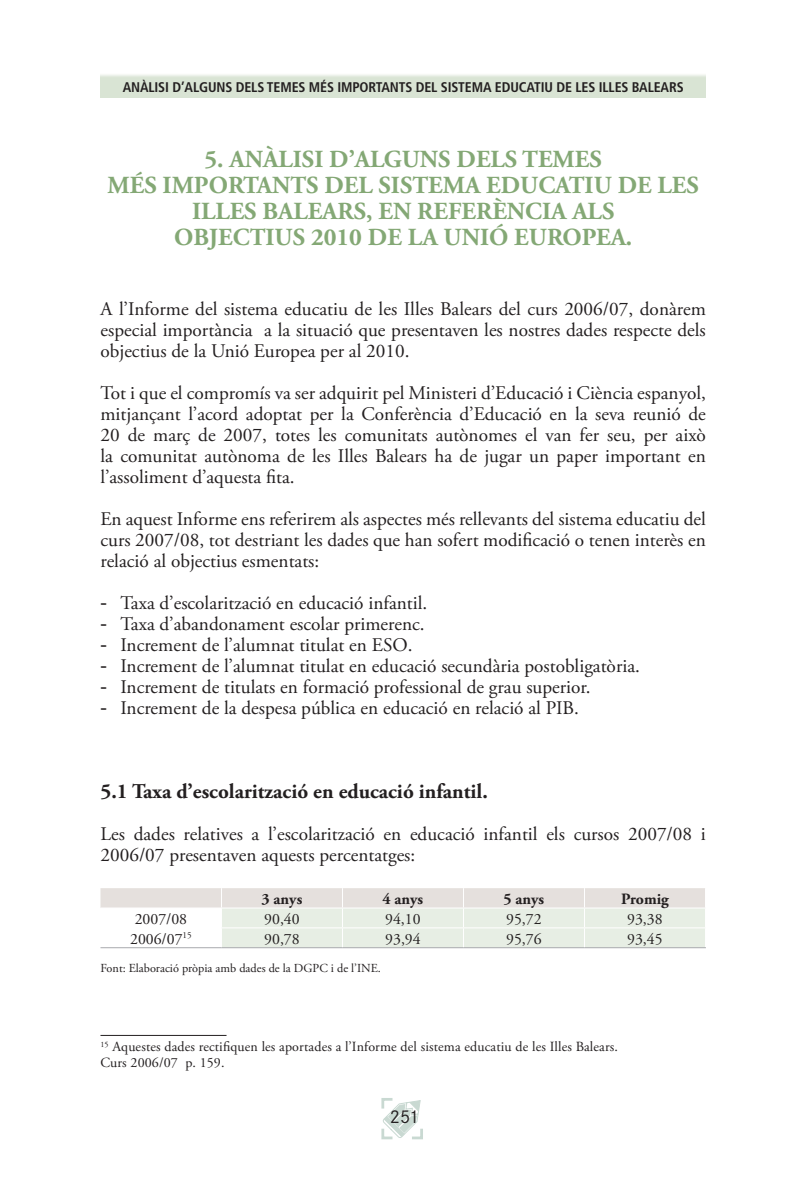
<style>
.page{position:relative;width:794px;height:1191px;background:#fff}
.page>*{position:absolute;margin:0;border:0;box-sizing:border-box;transform-origin:0 0}
.t1{font:700 24.5px/26.2px "Adobe Garamond Pro";color:#84a875;text-align:center}
.t2{font:700 21px "Adobe Garamond Pro";color:#231f20}
.t3{font:19.25px/21px "Adobe Garamond Pro";color:#231f20;text-align:justify}
.t4{font:19.25px "Corporate S";color:#231f20}
.t5{font:15.75px "Adobe Garamond Pro";color:#231f20}
.t6{font:700 15.75px "Adobe Garamond Pro";color:#231f20}
.t7{font:700 condensed 14px "Frutiger LT Std";letter-spacing:-.01em;color:#231f20}
.t8{font:14px/15.8px "Adobe Garamond Pro";letter-spacing:.01em;color:#231f20}
.t9{font:12.25px "Adobe Garamond Pro";color:#231f20}
.s1{font-family:"Arial"}
</style>
<div class="page">
<svg style="left:381px;top:1098px;width:42px;height:42px"></svg>
<div style="left:100px;top:73px;width:606px;height:25px;background:#d9e4d4"></div>
<svg style="left:100px;top:888px;width:605px;height:59px"></svg>
<hr style="left:221px;top:907px;width:121px;height:1px;background:#fff">
<hr style="left:342px;top:907px;width:121px;height:1px;background:#fff">
<hr style="left:463px;top:907px;width:121px;height:1px;background:#fff">
<hr style="left:584px;top:907px;width:122px;height:1px;background:#fff">
<hr style="left:221px;top:927px;width:121px;height:1px;background:#fff">
<hr style="left:342px;top:927px;width:121px;height:1px;background:#fff">
<hr style="left:463px;top:927px;width:121px;height:1px;background:#fff">
<hr style="left:584px;top:927px;width:122px;height:1px;background:#fff">
<hr style="left:100px;top:907px;width:121px;height:1px;background:#fff">
<hr style="left:100px;top:927px;width:121px;height:1px;background:#fff">
<hr style="left:100px;top:947px;width:121px;height:1px;background:#a8a9ad">
<hr style="left:221px;top:947px;width:121px;height:1px;background:#a8a9ad">
<hr style="left:342px;top:947px;width:121px;height:1px;background:#a8a9ad">
<hr style="left:463px;top:947px;width:121px;height:1px;background:#a8a9ad">
<hr style="left:584px;top:947px;width:122px;height:1px;background:#a8a9ad">
<hr style="left:100px;top:1035px;width:126px;height:1px;background:#231f20">
<p class="t7" style="left:123px;top:79px;width:562px">ANÀLISI D’ALGUNS DELS TEMES MÉS IMPORTANTS DEL SISTEMA EDUCATIU DE LES ILLES BALEARS</p>
<p class="t7" style="left:224px;top:79px;width:360px">PANORÀMICA DEL SISTEMA EDUCATIU DE LES ILLES BALEARS</p>
<p class="t1" style="left:108px;top:146px;width:593px">5. ANÀLISI D’ALGUNS DELS TEMES<br>MÉS IMPORTANTS DEL SISTEMA EDUCATIU DE LES ILLES BALEARS, EN REFERÈNCIA ALS<br>OBJECTIUS 2010 DE LA UNIÓ EUROPEA.</p>
<p class="t3" style="left:100px;top:299px;width:607px">A l’Informe del sistema educatiu de les Illes Balears del curs 2006/07, donàrem especial importància a la situació que presentaven les nostres dades respecte dels objectius de la Unió Europea per al 2010.</p>
<p class="t3" style="left:100px;top:383px;width:607px">Tot i que el compromís va ser adquirit pel Ministeri d’Educació i Ciència espanyol, mitjançant l’acord adoptat per la Conferència d’Educació en la seva reunió de 20 de març de 2007, totes les comunitats autònomes el van fer seu, per això la comunitat autònoma de les Illes Balears ha de jugar un paper important en l’assoliment d’aquesta fita.</p>
<p class="t3" style="left:100px;top:509px;width:607px">En aquest Informe ens referirem als aspectes més rellevants del sistema educatiu del curs 2007/08, tot destriant les dades que han sofert modificació o tenen interès en relació al objectius esmentats:</p>
<p class="t3" style="left:100px;top:593px;width:328px"><span class="s1">-</span> Taxa d’escolarització en educació infantil.</p>
<p class="t3" style="left:100px;top:614px;width:326px"><span class="s1">-</span> Taxa d’abandonament escolar primerenc.</p>
<p class="t3" style="left:100px;top:635px;width:313px"><span class="s1">-</span> Increment de l’alumnat titulat en ESO.</p>
<p class="t3" style="left:100px;top:656px;width:541px"><span class="s1">-</span> Increment de l’alumnat titulat en educació secundària postobligatòria.</p>
<p class="t3" style="left:100px;top:677px;width:491px"><span class="s1">-</span> Increment de titulats en formació professional de grau superior.</p>
<p class="t3" style="left:100px;top:698px;width:480px"><span class="s1">-</span> Increment de la despesa pública en educació en relació al PIB.</p>
<p class="t2" style="left:100px;top:779px;width:389px">5.1 Taxa d’escolarització en educació infantil.</p>
<p class="t3" style="left:100px;top:824px;width:607px">Les dades relatives a l’escolarització en educació infantil els cursos 2007/08 i<br>2006/07 presentaven aquests percentatges:</p>
<p class="t6" style="left:262px;top:889px;width:42px">3 anys</p>
<p class="t6" style="left:383px;top:889px;width:42px">4 anys</p>
<p class="t6" style="left:503px;top:889px;width:42px">5 anys</p>
<p class="t6" style="left:621px;top:889px;width:49px">Promig</p>
<p class="t5" style="left:135px;top:909px;width:54px">2007/08</p>
<p class="t5" style="left:264px;top:909px;width:37px">90,40</p>
<p class="t5" style="left:385px;top:909px;width:37px">94,10</p>
<p class="t5" style="left:506px;top:909px;width:37px">95,72</p>
<p class="t5" style="left:627px;top:909px;width:37px">93,38</p>
<p class="t5" style="left:130px;top:929px;width:63px">2006/07<sup>15</sup></p>
<p class="t5" style="left:264px;top:929px;width:37px">90,78</p>
<p class="t5" style="left:385px;top:929px;width:37px">93,94</p>
<p class="t5" style="left:506px;top:929px;width:37px">95,76</p>
<p class="t5" style="left:627px;top:929px;width:37px">93,45</p>
<p class="t9" style="left:100px;top:960px;width:282px">Font: Elaboració pròpia amb dades de la DGPC i de l’INE.</p>
<p class="t8" style="left:100px;top:1039px;width:519px"><sup>15</sup> Aquestes dades rectifiquen les aportades a l’Informe del sistema educatiu de les Illes Balears.<br>Curs 2006/07 p. 159.</p>
<p class="t4" style="left:390px;top:1105px;width:30px">251</p>
</div>
